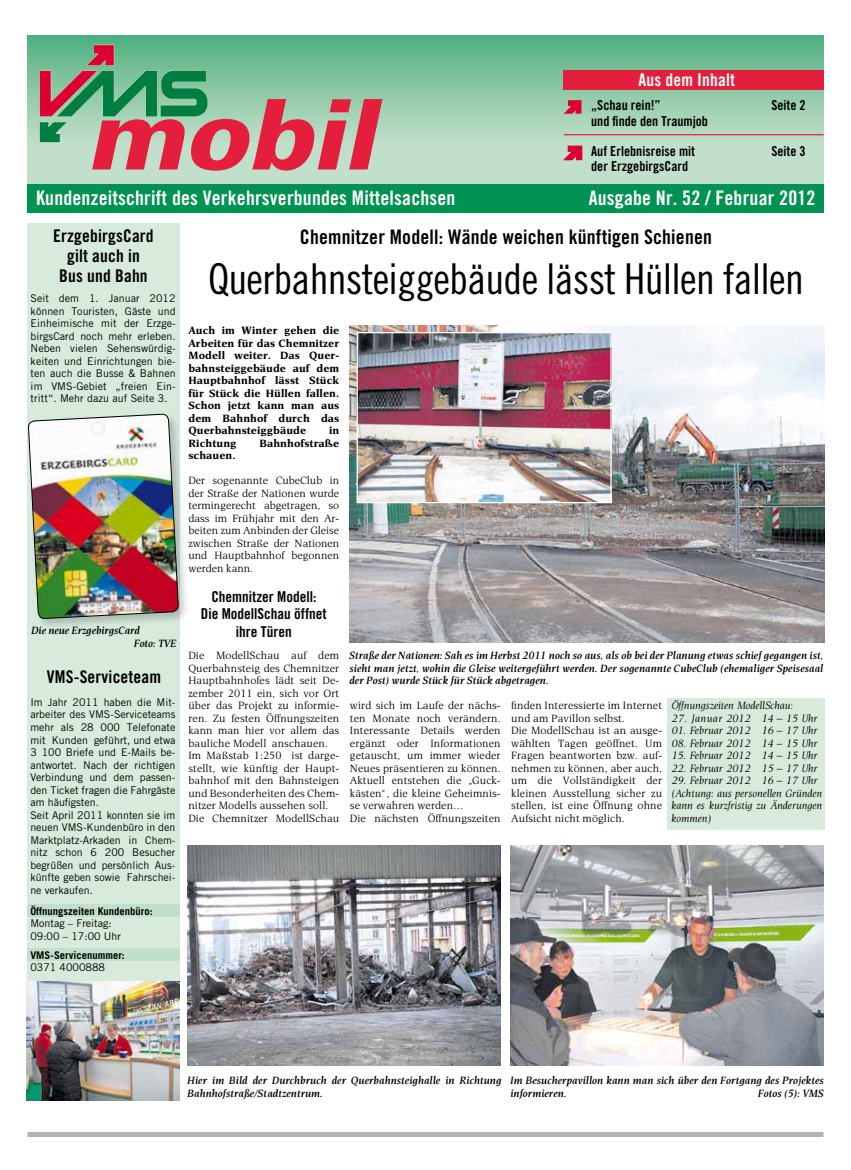
<style>
.page{position:relative;width:851px;height:1170px;background:#fff}
.page>*{position:absolute;margin:0;border:0;box-sizing:border-box;transform-origin:0 0}
.t1{font:italic 900 97.5px "Univers LT";letter-spacing:-.01em;color:#e41f3d}
.t2{font:42.5px "Trade Gothic LT Cond Eighteen";letter-spacing:-.02em;color:#000}
.t3{font:20px "Trade Gothic LT Bold Cond Twenty";letter-spacing:.01em;color:#fff}
.t4{font:20px "Trade Gothic LT Bold Cond Twenty";letter-spacing:.01em;color:#000}
.t5{font:17.5px/20px "Trade Gothic LT Bold Cond Twenty";letter-spacing:.01em;color:#000;text-align:center}
.t6{font:17.5px "Trade Gothic LT Bold Cond Twenty";letter-spacing:.01em;color:#fff}
.t7{font:15px/17.5px "Trade Gothic LT Bold Cond Twenty";color:#000;text-align:center}
.t8{font:13.75px/30px "Trade Gothic LT Bold Cond Twenty";color:#000}
.t9{font:11.25px/12.5px "Esperanto";letter-spacing:.01em;color:#000}
.t10{font:italic 600 11.25px/12.5px "Esperanto";color:#000}
.t11{font:italic 11.25px/12.5px "Esperanto";color:#000}
.t12{font:700 11.25px/12.5px "Esperanto";letter-spacing:.01em;color:#000;text-align:justify}
.t13{font:10.62px/12.5px "Trade Gothic LT";color:#000}
.t14{font:700 10.62px/12.5px "Trade Gothic LT";color:#000}
.s1{font-weight:700}
.s2{font-weight:400}
</style>
<div class="page">
<div style="left:666px;top:697px;width:157px;height:132px;background:#d7eadc"></div>
<div style="left:27px;top:223px;width:152px;height:758px;background:#d7eadc"></div>
<div style="left:27px;top:1131px;width:796px;height:5px;background:#b1b3b4"></div>
<svg style="left:27px;top:35px;width:796px;height:149px;background:#9bcbad"></svg>
<div style="left:27px;top:184px;width:796px;height:29px;background:#009252"></div>
<img style="left:87px;top:45px;width:120px;height:71px">
<svg style="left:563px;top:145px;width:19px;height:15px"></svg>
<div style="left:562px;top:71px;width:261px;height:19px;background:#e41f3d"></div>
<svg style="left:563px;top:100px;width:18px;height:14px"></svg>
<hr style="left:564px;top:134px;width:259px;height:1px;background:#e41f3d">
<div style="left:27px;top:412px;width:163px;height:218px;background:#000;opacity:.2"></div>
<img style="left:28px;top:412px;width:150px;height:211px">
<img style="left:187px;top:845px;width:313px;height:220px">
<img style="left:511px;top:845px;width:312px;height:220px">
<div style="left:27px;top:904px;width:152px;height:13px;background:#c1dfca"></div>
<div style="left:27px;top:948px;width:152px;height:13px;background:#c1dfca"></div>
<img style="left:350px;top:325px;width:473px;height:317px">
<img style="left:358px;top:334px;width:251px;height:167px">
<div style="left:356px;top:332px;width:255px;height:171px;border:1px solid #fff"></div>
<img style="left:27px;top:981px;width:152px;height:119px">
<p class="t1" style="left:86px;top:73px;width:290px">mobil</p>
<p class="t3" style="left:36px;top:185px;width:421px">Kundenzeitschrift des Verkehrsverbundes Mittelsachsen</p>
<p class="t6" style="left:638px;top:69px;width:98px">Aus dem Inhalt</p>
<p class="t8" style="left:591px;top:90px;width:71px">„Schau rein!”</p>
<p class="t8" style="left:771px;top:90px;width:36px">Seite 2</p>
<p class="t8" style="left:591px;top:105px;width:118px">und finde den Traumjob<br>Auf Erlebnisreise mit</p>
<p class="t8" style="left:771px;top:135px;width:36px">Seite 3</p>
<p class="t8" style="left:591px;top:150px;width:98px">der ErzgebirgsCard</p>
<p class="t3" style="left:588px;top:185px;width:228px">Ausgabe Nr. 52 / Februar 2012</p>
<p class="t5" style="left:53px;top:226px;width:102px">ErzgebirgsCard gilt auch in<br>Bus und Bahn</p>
<p class="t13" style="left:31px;top:292px;width:146px;text-align:justify">Seit dem 1. Januar 2012 können Touristen, Gäste und Einheimische mit der Erzge&shy;birgsCard noch mehr erleben.<br>Neben vielen Sehenswürdig&shy;keiten und Einrichtungen bie&shy;ten auch die Busse &amp; Bahnen im VMS-Gebiet „freien Ein&shy;tritt“. Mehr dazu auf Seite 3.</p>
<p class="t10" style="left:134px;top:624px;width:44px;text-indent:-103px">Die neue ErzgebirgsCard<br>Foto: TVE</p>
<p class="t5" style="left:47px;top:666px;width:116px">VMS-Serviceteam</p>
<p class="t13" style="left:30px;top:695px;width:146px">Im Jahr 2011 haben die Mit&shy;arbeiter des VMS-Serviceteams mehr als 28 000 Telefonate mit Kunden geführt, und etwa<br>3 100 Briefe und E-Mails be&shy;antwortet. Nach der richtigen<br>Verbindung und dem passen&shy;den Ticket fragen die Fahrgäste am häufigsten.<br>Seit April 2011 konnten sie im neuen VMS-Kundenbüro in den<br>Marktplatz-Arkaden in Chem&shy;nitz schon 6 200 Besucher begrüßen und persönlich Aus&shy;künfte geben sowie Fahrschei&shy;ne verkaufen.</p>
<p class="t13" style="left:30px;top:904px;width:124px"><span class="s1">Öffnungszeiten Kundenbüro:<br></span>Montag – Freitag:<br>09:00 – 17:00 Uhr</p>
<p class="t14" style="left:30px;top:948px;width:96px">VMS-Servicenummer:<br><span class="s2">0371 4000888</span></p>
<p class="t4" style="left:300px;top:225px;width:413px">Chemnitzer Modell: Wände weichen künftigen Schienen</p>
<p class="t2" style="left:208px;top:253px;width:597px">Querbahnsteiggebäude lässt Hüllen fallen</p>
<p class="t12" style="left:188px;top:324px;width:152px">Auch im Winter gehen die Arbeiten für das Chemnitzer Modell weiter. Das Quer&shy;bahnsteiggebäude auf dem Hauptbahnhof lässt Stück für Stück die Hüllen fallen.<br>Schon jetzt kann man aus dem Bahnhof durch das Querbahnsteiggbäude</p>
<p class="t12" style="left:329px;top:424px;width:12px">in</p>
<p class="t12" style="left:188px;top:436px;width:49px">Richtung</p>
<p class="t12" style="left:259px;top:436px;width:81px">Bahnhofstraße</p>
<p class="t12" style="left:188px;top:449px;width:49px">schauen.</p>
<p class="t9" style="left:188px;top:474px;width:152px;text-align:justify">Der sogenannte CubeClub in der Straße der Nationen wurde termingerecht abgetragen, so dass im Frühjahr mit den Ar&shy;beiten zum Anbinden der Gleise zwischen Straße der Nationen und Hauptbahnhof begonnen werden kann.</p>
<p class="t7" style="left:201px;top:587px;width:127px">Chemnitzer Modell:<br>Die ModellSchau öffnet ihre Türen</p>
<p class="t9" style="left:188px;top:649px;width:152px">Die ModellSchau auf dem<br>Querbahnsteig des Chemnitzer<br>Hauptbahnhofes lädt seit De&shy;zember 2011 ein, sich vor Ort über das Projekt zu informie&shy;ren. Zu festen Öffnungszeiten kann man hier vor allem das bauliche Modell anschauen.<br>Im Maßstab 1:250 ist darge&shy;stellt, wie künftig der Haupt&shy;bahnhof mit den Bahnsteigen und Besonderheiten des Chem&shy;nitzer Modells aussehen soll.<br>Die Chemnitzer ModellSchau</p>
<p class="t10" style="left:349px;top:649px;width:475px;text-align:justify">Straße der Nationen: Sah es im Herbst 2011 noch so aus, als ob bei der Planung etwas schief gegangen ist, sieht man jetzt, wohin die Gleise weitergeführt werden. Der sogenannte CubeClub (ehemaliger Speisesaal der Post) wurde Stück für Stück abgetragen.</p>
<p class="t11" style="left:671px;top:699px;width:124px">Öffnungszeiten ModellSchau:</p>
<p class="t11" style="left:671px;top:711px;width:148px">27. Januar 2012 14 – 15 Uhr</p>
<p class="t11" style="left:671px;top:724px;width:148px">01. Februar 2012 16 – 17 Uhr</p>
<p class="t11" style="left:671px;top:736px;width:148px">08. Februar 2012 14 – 15 Uhr</p>
<p class="t11" style="left:671px;top:749px;width:148px">15. Februar 2012 14 – 15 Uhr</p>
<p class="t11" style="left:671px;top:761px;width:148px">22. Februar 2012 15 – 17 Uhr</p>
<p class="t11" style="left:671px;top:774px;width:152px">29. Februar 2012 16 – 17 Uhr (Achtung: aus personellen Gründen kann es kurzfristig zu Änderungen kommen)</p>
<p class="t9" style="left:350px;top:699px;width:152px">wird sich im Laufe der nächs&shy;ten Monate noch verändern.<br>Interessante Details werden ergänzt oder Informationen getauscht, um immer wieder<br>Neues präsentieren zu können.<br>Aktuell entstehen die „Guck&shy;kästen“, die kleine Geheimnis&shy;se verwahren werden…<br>Die nächsten Öffnungszeiten</p>
<p class="t9" style="left:511px;top:699px;width:152px">finden Interessierte im Internet und am Pavillon selbst.<br>Die ModellSchau ist an ausge&shy;wählten Tagen geöffnet. Um<br>Fragen beantworten bzw. auf&shy;nehmen zu können, aber auch, um die Vollständigkeit der kleinen Ausstellung sicher zu stellen, ist eine Öffnung ohne<br>Aufsicht nicht möglich.</p>
<p class="t10" style="left:187px;top:1074px;width:315px">Hier im Bild der Durchbruch der Querbahnsteighalle in Richtung<br>Bahnhofstraße/Stadtzentrum.</p>
<p class="t10" style="left:510px;top:1074px;width:315px">Im Besucherpavillon kann man sich über den Fortgang des Projektes informieren.</p>
<p class="t10" style="left:758px;top:1086px;width:67px">Fotos (5): VMS</p>
</div>
